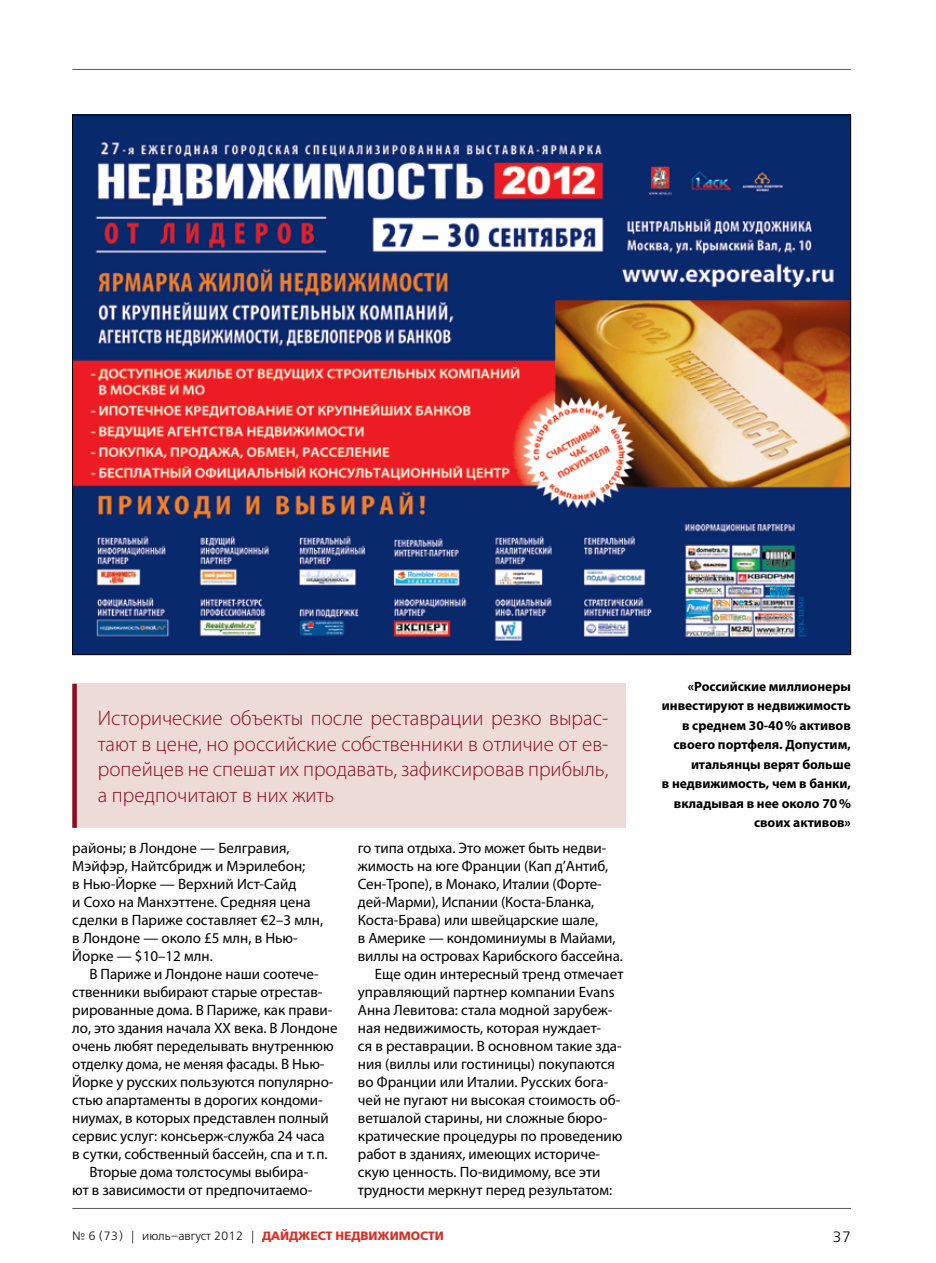
<style>
.page{position:relative;width:936px;height:1263px;background:#fff}
.page>*{position:absolute;margin:0;border:0;box-sizing:border-box;transform-origin:0 0}
.t1{font:300 21px/25.5px "Myriad Pro";color:#8b0c23;text-align:justify}
.t2{font:15px/18px "Myriad Pro";letter-spacing:-.005em;color:#000}
.t3{font:15px "Free Set Light C";color:#000}
.t4{font:700 13.5px/19.5px "Myriad Pro";color:#000;text-align:right}
.t5{font:12px "Free Set Light C";color:#000}
.s1{font-family:"Free Set Bold C";color:#d2342a}
</style>
<div class="page">
<hr style="left:72px;top:69px;width:778px;height:1px;background:#58595b">
<hr style="left:72px;top:1208px;width:778px;height:1px;background:#58595b">
<div style="left:72px;top:684px;width:553px;height:144px;background:#eddbd7"></div>
<div style="left:72px;top:684px;width:5px;height:144px;background:#8b0c23"></div>
<img style="left:74px;top:117px;width:774px;height:536px">
<h1 class="t1" style="left:98px;top:706px;width:512px">Исторические объекты после реставрации резко вырас&shy;тают в цене, но российские собственники в отличие от ев&shy;ропейцев не спешат их продавать, зафиксировав прибыль, а предпочитают в них жить</h1>
<p class="t2" style="left:72px;top:839px;width:252px">районы; в Лондоне — Белгравия,<br>Мэйфэр, Найтсбридж и Мэрилебон;<br>в Нью-Йорке — Верхний Ист-Сайд<br>и Сохо на Манхэттене. Средняя цена сделки в Париже составляет €2–3 млн, в Лондоне — около £5 млн, в Нью-<br>Йорке — $10–12 млн.</p>
<p class="t2" style="left:89px;top:965px;width:231px">В Париже и Лондоне наши соотече-</p>
<p class="t2" style="left:72px;top:983px;width:251px">ственники выбирают старые отрестав-</p>
<p class="t2" style="left:72px;top:1001px;width:261px">рированные дома. В Париже, как прави-</p>
<p class="t2" style="left:72px;top:1019px;width:267px">ло, это здания начала ХХ века. В Лондоне</p>
<p class="t2" style="left:72px;top:1037px;width:263px">очень любят переделывать внутреннюю</p>
<p class="t2" style="left:72px;top:1055px;width:254px">отделку дома, не меняя фасады. В Нью-</p>
<p class="t2" style="left:72px;top:1073px;width:262px">Йорке у русских пользуются популярно-</p>
<p class="t2" style="left:72px;top:1091px;width:252px">стью апартаменты в дорогих кондоми-</p>
<p class="t2" style="left:72px;top:1109px;width:258px">ниумах, в которых представлен полный</p>
<p class="t2" style="left:72px;top:1127px;width:254px">сервис услуг: консьерж-служба 24 часа</p>
<p class="t2" style="left:72px;top:1145px;width:257px">в сутки, собственный бассейн, спа и т.п.</p>
<p class="t2" style="left:89px;top:1163px;width:220px">Вторые дома толстосумы выбира-</p>
<p class="t2" style="left:72px;top:1181px;width:241px">ют в зависимости от предпочитаемо-</p>
<p class="t2" style="left:358px;top:839px;width:250px">го типа отдыха. Это может быть недви-</p>
<p class="t2" style="left:358px;top:857px;width:252px">жимость на юге Франции (Кап д’Антиб,</p>
<p class="t2" style="left:358px;top:875px;width:245px">Сен-Тропе), в Монако, Италии (Форте-</p>
<p class="t2" style="left:358px;top:893px;width:238px">дей-Марми), Испании (Коста-Бланка,</p>
<p class="t2" style="left:358px;top:911px;width:242px">Коста-Брава) или швейцарские шале,</p>
<p class="t2" style="left:358px;top:929px;width:259px">в Америке — кондоминиумы в Майами,</p>
<p class="t2" style="left:358px;top:947px;width:267px">виллы на островах Карибского бассейна.</p>
<p class="t2" style="left:375px;top:965px;width:250px">Еще один интересный тренд отмечает</p>
<p class="t2" style="left:358px;top:983px;width:258px">управляющий партнер компании Evans</p>
<p class="t2" style="left:358px;top:1001px;width:256px">Анна Левитова: стала модной зарубеж-</p>
<p class="t2" style="left:358px;top:1019px;width:244px">ная недвижимость, которая нуждает-</p>
<p class="t2" style="left:358px;top:1037px;width:265px">ся в реставрации. В основном такие зда-</p>
<p class="t2" style="left:358px;top:1055px;width:259px">ния (виллы или гостиницы) покупаются</p>
<p class="t2" style="left:358px;top:1073px;width:252px">во Франции или Италии. Русских бога-</p>
<p class="t2" style="left:358px;top:1091px;width:264px">чей не пугают ни высокая стоимость об-</p>
<p class="t2" style="left:358px;top:1109px;width:251px">ветшалой старины, ни сложные бюро-</p>
<p class="t2" style="left:358px;top:1127px;width:266px">кратические процедуры по проведению</p>
<p class="t2" style="left:358px;top:1145px;width:244px">работ в зданиях, имеющих историче-</p>
<p class="t2" style="left:358px;top:1163px;width:244px">скую ценность. По-видимому, все эти</p>
<p class="t2" style="left:358px;top:1181px;width:256px">трудности меркнут перед результатом:</p>
<p class="t5" style="left:72px;top:1230px;width:373px">№ 6 (73) | июль–август 2012 | <span class="s1">ДАЙДЖЕСТ НЕДВИЖИМОСТИ</span></p>
<p class="t4" style="left:661px;top:676px;width:190px">«Российские миллионеры инвестируют в недвижимость в среднем 30-40% активов своего портфеля. Допустим, итальянцы верят больше<br>в недвижимость, чем в банки, вкладывая в нее около 70% своих активов»</p>
<p class="t3" style="left:832px;top:1229px;width:20px">37</p>
</div>
